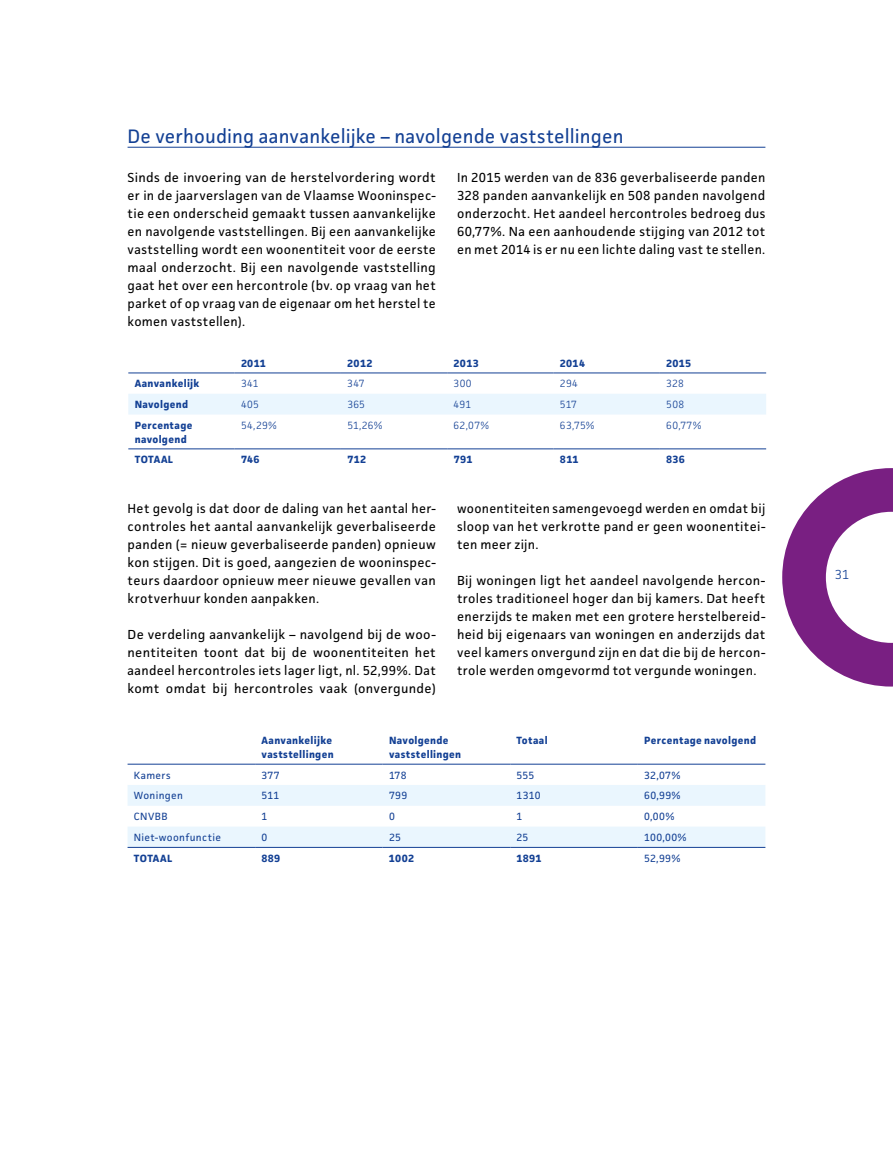
<style>
.page{position:relative;width:893px;height:1149px;background:#fff}
.page>*{position:absolute;margin:0;border:0;box-sizing:border-box;transform-origin:0 0}
.H1_1_1_1{font:19.5px "Facit";letter-spacing:.005em;color:#134094}
.Bodytekst{font:13.2px/18px "Facit";letter-spacing:.025em;color:#000;text-align:justify}
.paginering{font:300 13.2px "Facit";color:#134094}
.T_titel{font:700 10.5px/13.5px "Facit";letter-spacing:.03em;color:#134094}
.T_body{font:10.5px "Facit";letter-spacing:.03em;color:#134094}
.T_body-2{font:300 10.5px "Facit";letter-spacing:.03em;color:#134094}
.T_titel-2{font:10.5px "Facit";color:#134094}
</style>
<div class="page">
<hr style="left:128px;top:147px;width:637px;height:1px;background:#134094">
<svg style="left:128px;top:785px;width:637px;height:61px"></svg>
<hr style="left:128px;top:763px;width:127px;height:1px;background:#134094">
<hr style="left:255px;top:763px;width:128px;height:1px;background:#134094">
<hr style="left:383px;top:763px;width:127px;height:1px;background:#134094">
<hr style="left:510px;top:763px;width:128px;height:1px;background:#134094">
<hr style="left:638px;top:763px;width:127px;height:1px;background:#134094">
<hr style="left:128px;top:846px;width:127px;height:1px;background:#134094">
<hr style="left:255px;top:846px;width:128px;height:1px;background:#134094">
<hr style="left:383px;top:846px;width:127px;height:1px;background:#134094">
<hr style="left:510px;top:846px;width:128px;height:1px;background:#134094">
<hr style="left:638px;top:846px;width:127px;height:1px;background:#134094">
<div style="left:128px;top:394px;width:638px;height:20px;background:#eaf6fe"></div>
<hr style="left:128px;top:448px;width:107px;height:1px;background:#134094">
<hr style="left:235px;top:448px;width:106px;height:1px;background:#134094">
<hr style="left:341px;top:448px;width:106px;height:1px;background:#134094">
<hr style="left:447px;top:448px;width:107px;height:1px;background:#134094">
<hr style="left:554px;top:448px;width:106px;height:1px;background:#134094">
<hr style="left:660px;top:448px;width:106px;height:1px;background:#134094">
<hr style="left:128px;top:372px;width:107px;height:1px;background:#134094">
<hr style="left:235px;top:372px;width:106px;height:1px;background:#134094">
<hr style="left:341px;top:372px;width:106px;height:1px;background:#134094">
<hr style="left:447px;top:372px;width:107px;height:1px;background:#134094">
<hr style="left:554px;top:372px;width:106px;height:1px;background:#134094">
<hr style="left:660px;top:372px;width:106px;height:1px;background:#134094">
<svg style="left:782px;top:468px;width:111px;height:219px"></svg>
<p class="H1_1_1_1" style="left:128px;top:124px;width:497px">De verhouding aanvankelijke – navolgende vaststellingen</p>
<p class="Bodytekst" style="left:128px;top:168px;width:310px">Sinds de invoering van de herstelvordering wordt er in de jaarverslagen van de Vlaamse Wooninspec&shy;tie een onderscheid gemaakt tussen aanvankelijke en navolgende vaststellingen. Bij een aanvankelijke vaststelling wordt een woonentiteit voor de eerste maal onderzocht. Bij een navolgende vaststelling gaat het over een hercontrole (bv. op vraag van het parket of op vraag van de eigenaar om het herstel te komen vaststellen).</p>
<p class="Bodytekst" style="left:457px;top:168px;width:310px">In 2015 werden van de 836 geverbaliseerde panden 328 panden aanvankelijk en 508 panden navolgend onderzocht. Het aandeel hercontroles bedroeg dus 60,77%. Na een aanhoudende stijging van 2012 tot en met 2014 is er nu een lichte daling vast te stellen.</p>
<p class="T_titel" style="left:241px;top:356px;width:26px">2011</p>
<p class="T_titel" style="left:347px;top:356px;width:27px">2012</p>
<p class="T_titel" style="left:454px;top:356px;width:27px">2013</p>
<p class="T_titel" style="left:560px;top:356px;width:27px">2014</p>
<p class="T_titel" style="left:666px;top:356px;width:27px">2015</p>
<p class="T_titel" style="left:135px;top:376px;width:66px">Aanvankelijk</p>
<p class="T_body-2" style="left:241px;top:377px;width:19px">341</p>
<p class="T_body-2" style="left:347px;top:377px;width:19px">347</p>
<p class="T_body-2" style="left:454px;top:377px;width:19px">300</p>
<p class="T_body-2" style="left:560px;top:377px;width:19px">294</p>
<p class="T_body-2" style="left:666px;top:377px;width:19px">328</p>
<p class="T_titel" style="left:135px;top:397px;width:55px">Navolgend</p>
<p class="T_body-2" style="left:241px;top:398px;width:19px">405</p>
<p class="T_body-2" style="left:347px;top:398px;width:19px">365</p>
<p class="T_body-2" style="left:454px;top:398px;width:19px">491</p>
<p class="T_body-2" style="left:560px;top:398px;width:18px">517</p>
<p class="T_body-2" style="left:666px;top:398px;width:19px">508</p>
<p class="T_titel" style="left:135px;top:418px;width:59px">Percentage navolgend</p>
<p class="T_body-2" style="left:241px;top:418px;width:37px">54,29%</p>
<p class="T_body-2" style="left:347px;top:418px;width:37px">51,26%</p>
<p class="T_body-2" style="left:454px;top:418px;width:37px">62,07%</p>
<p class="T_body-2" style="left:560px;top:418px;width:36px">63,75%</p>
<p class="T_body-2" style="left:666px;top:418px;width:37px">60,77%</p>
<p class="T_titel" style="left:135px;top:452px;width:40px">TOTAAL</p>
<p class="T_titel" style="left:241px;top:452px;width:20px">746</p>
<p class="T_titel" style="left:347px;top:452px;width:20px">712</p>
<p class="T_titel" style="left:454px;top:452px;width:20px">791</p>
<p class="T_titel" style="left:560px;top:452px;width:20px">811</p>
<p class="T_titel" style="left:666px;top:452px;width:20px">836</p>
<p class="Bodytekst" style="left:128px;top:499px;width:310px">Het gevolg is dat door de daling van het aantal her&shy;controles het aantal aanvankelijk geverbaliseerde panden (= nieuw geverbaliseerde panden) opnieuw kon stijgen. Dit is goed, aangezien de wooninspec&shy;teurs daardoor opnieuw meer nieuwe gevallen van krotverhuur konden aanpakken.</p>
<p class="Bodytekst" style="left:128px;top:625px;width:310px">De verdeling aanvankelijk – navolgend bij de woo&shy;nentiteiten toont dat bij de woonentiteiten het aandeel hercontroles iets lager ligt, nl. 52,99%. Dat komt omdat bij hercontroles vaak (onvergunde)</p>
<p class="Bodytekst" style="left:457px;top:499px;width:310px">woonentiteiten samengevoegd werden en omdat bij sloop van het verkrotte pand er geen woonentitei&shy;ten meer zijn.</p>
<p class="Bodytekst" style="left:457px;top:571px;width:310px">Bij woningen ligt het aandeel navolgende hercon&shy;troles traditioneel hoger dan bij kamers. Dat heeft enerzijds te maken met een grotere herstelbereid&shy;heid bij eigenaars van woningen en anderzijds dat veel kamers onvergund zijn en dat die bij de hercon&shy;trole werden omgevormd tot vergunde woningen.</p>
<p class="T_titel" style="left:261px;top:733px;width:74px">Aanvankelijke vaststellingen</p>
<p class="T_titel" style="left:389px;top:733px;width:74px">Navolgende vaststellingen</p>
<p class="T_titel" style="left:517px;top:733px;width:33px">Totaal</p>
<p class="T_titel" style="left:644px;top:733px;width:113px">Percentage navolgend</p>
<p class="T_body" style="left:134px;top:768px;width:38px">Kamers</p>
<p class="T_body" style="left:261px;top:768px;width:20px">377</p>
<p class="T_body" style="left:389px;top:768px;width:19px">178</p>
<p class="T_body" style="left:517px;top:768px;width:19px">555</p>
<p class="T_body" style="left:644px;top:768px;width:38px">32,07%</p>
<p class="T_body" style="left:134px;top:789px;width:51px">Woningen</p>
<p class="T_body" style="left:261px;top:789px;width:19px">511</p>
<p class="T_body" style="left:389px;top:789px;width:20px">799</p>
<p class="T_body" style="left:517px;top:789px;width:26px">1310</p>
<p class="T_body" style="left:644px;top:789px;width:38px">60,99%</p>
<p class="T_body" style="left:134px;top:809px;width:35px">CNVBB</p>
<p class="T_body" style="left:261px;top:809px;width:7px">1</p>
<p class="T_body" style="left:389px;top:809px;width:7px">0</p>
<p class="T_body" style="left:517px;top:809px;width:7px">1</p>
<p class="T_body" style="left:644px;top:809px;width:32px">0,00%</p>
<p class="T_body" style="left:134px;top:830px;width:89px">Niet-woonfunctie</p>
<p class="T_body" style="left:261px;top:830px;width:7px">0</p>
<p class="T_body" style="left:389px;top:830px;width:13px">25</p>
<p class="T_body" style="left:517px;top:830px;width:13px">25</p>
<p class="T_body" style="left:644px;top:830px;width:44px">100,00%</p>
<p class="T_titel" style="left:134px;top:851px;width:40px">TOTAAL</p>
<p class="T_titel" style="left:261px;top:851px;width:20px">889</p>
<p class="T_titel" style="left:389px;top:851px;width:27px">1002</p>
<p class="T_titel" style="left:516px;top:851px;width:27px">1891</p>
<p class="T_titel-2" style="left:644px;top:851px;width:38px">52,99%</p>
<p class="paginering" style="left:835px;top:566px;width:16px">31</p>
</div>
